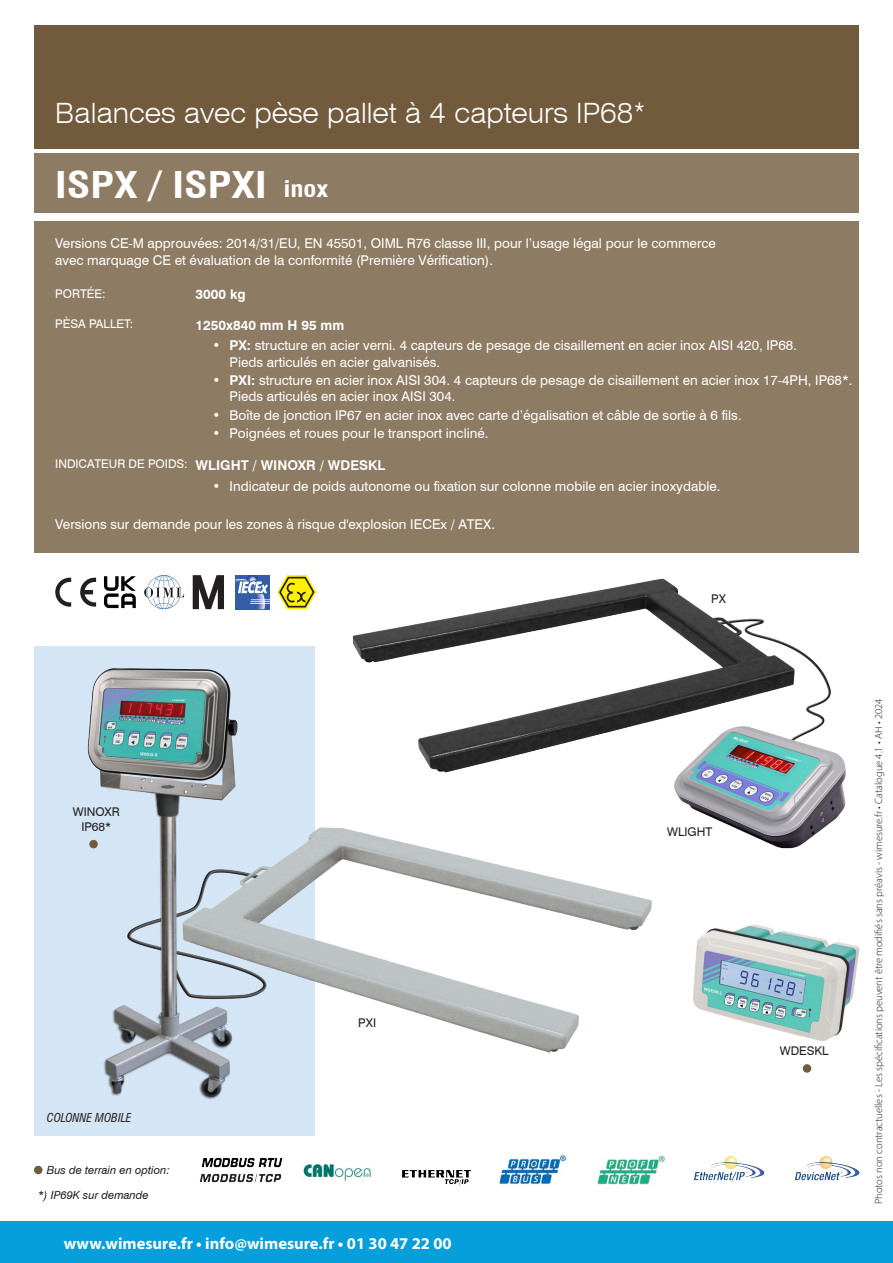
<style>
.page{position:relative;width:893px;height:1263px;background:#fff}
.page>*{position:absolute;margin:0;border:0;box-sizing:border-box;transform-origin:0 0}
.t1{font:700 condensed 36px "Swiss 721 BT";color:#fff;scale:1.2 1}
.t2{font:300 expanded 28.05px "Swiss 721 BT";color:#fff;scale:.91 1}
.t3{font:700 condensed 22.5px "Swiss 721 BT";color:#fff;scale:1.2 1}
.t4{font:500 19.5px "Bank Gothic BT";letter-spacing:-.05em;color:#fff}
.t5{font:700 16.5px "Myriad Pro";color:#fff}
.t6{font:13.5px/16.2px "Swiss 721 BT";color:#fff}
.t7{font:700 13.5px "Swiss 721 BT";color:#fff}
.t8{font:12px "Swiss 721 BT";color:#fff}
.t9{font:12px/14.4px "Swiss 721 BT";color:#231f20;text-align:center}
.t10{font:italic condensed 12px "Swiss 721 BT";color:#231f20}
.t11{font:italic 11.25px "Swiss 721 BT";color:#231f20}
.t12{font:300 10.5px "Myriad Pro";color:#231f20}
.s1{font-weight:700}
</style>
<div class="page">
<div style="left:0;top:1221px;width:893px;height:42px;background:#069edb"></div>
<div style="left:34px;top:26px;width:825px;height:123px;background:#725a3c"></div>
<div style="left:34px;top:153px;width:825px;height:60px;background:#8e7b63"></div>
<div style="left:34px;top:646px;width:281px;height:489px;background:#d4e5f5"></div>
<img style="left:744px;top:924px;width:116px;height:117px">
<img style="left:352px;top:578px;width:494px;height:271px">
<img style="left:87px;top:644px;width:657px;height:456px">
<div style="left:89px;top:840px;width:9px;height:8px;background:#725a3c;border-radius:50%"></div>
<div style="left:803px;top:1064px;width:8px;height:9px;background:#725a3c;border-radius:50%"></div>
<svg style="left:277px;top:575px;width:39px;height:34px"></svg>
<svg style="left:236px;top:575px;width:34px;height:34px"></svg>
<svg style="left:55px;top:578px;width:16px;height:29px"></svg>
<svg style="left:80px;top:578px;width:16px;height:29px"></svg>
<svg style="left:193px;top:575px;width:31px;height:34px"></svg>
<div style="left:34px;top:221px;width:825px;height:332px;background:#8e7b63"></div>
<div style="left:34px;top:1166px;width:9px;height:8px;background:#725a3c;border-radius:50%"></div>
<img style="left:499px;top:1155px;width:68px;height:29px">
<img style="left:795px;top:1156px;width:65px;height:24px">
<img style="left:402px;top:1170px;width:69px;height:15px">
<img style="left:694px;top:1156px;width:71px;height:24px">
<img style="left:201px;top:1157px;width:81px;height:10px">
<img style="left:200px;top:1173px;width:81px;height:9px">
<img style="left:303px;top:1163px;width:68px;height:17px">
<img style="left:597px;top:1155px;width:68px;height:30px">
<svg style="left:104px;top:576px;width:32px;height:32px"></svg>
<svg style="left:144px;top:575px;width:40px;height:34px"></svg>
<p class="t2" style="left:55px;top:97px;width:651px">Balances avec pèse pallet à 4 capteurs IP68*</p>
<p class="t1" style="left:55px;top:163px;width:178px">ISPX / ISPXI</p>
<p class="t3" style="left:284px;top:175px;width:38px">inox</p>
<p class="t6" style="left:55px;top:235px;width:662px">Versions CE-M approuvées: 2014/31/EU, EN 45501, OIML R76 classe III, pour l’usage légal pour le commerce avec marquage CE et évaluation de la conformité (Première Vérification).</p>
<p class="t8" style="left:55px;top:287px;width:52px">PORTÉE:</p>
<p class="t8" style="left:55px;top:316px;width:80px">PÈSA PALLET:</p>
<p class="t8" style="left:55px;top:457px;width:134px">INDICATEUR DE POIDS:</p>
<p class="t7" style="left:196px;top:286px;width:52px">3000 kg</p>
<p class="t7" style="left:196px;top:317px;width:150px">1250x840 mm H 95 mm</p>
<p class="t6" style="left:230px;top:337px;width:569px;text-indent:-17px"><span class="s1">• PX:</span> structure en acier verni. 4 capteurs de pesage de cisaillement en acier inox AISI 420, IP68.<br>Pieds articulés en acier galvanisés.</p>
<p class="t6" style="left:230px;top:372px;width:624px;text-indent:-17px"><span class="s1">• PXI:</span> structure en acier inox AISI 304. 4 capteurs de pesage de cisaillement en acier inox 17-4PH, IP68*.<br>Pieds articulés en acier inox AISI 304.</p>
<p class="t6" style="left:213px;top:406px;width:531px">• Boîte de jonction IP67 en acier inox avec carte d’égalisation et câble de sortie à 6 fils.</p>
<p class="t6" style="left:213px;top:425px;width:277px">• Poignées et roues pour le transport incliné.</p>
<p class="t7" style="left:196px;top:456px;width:191px">WLIGHT / WINOXR / WDESKL</p>
<p class="t6" style="left:213px;top:478px;width:509px">• Indicateur de poids autonome ou fixation sur colonne mobile en acier inoxydable.</p>
<p class="t6" style="left:55px;top:516px;width:441px">Versions sur demande pour les zones à risque d'explosion IECEx / ATEX.</p>
<p class="t9" style="left:711px;top:591px;width:16px">PX</p>
<p class="t9" style="left:73px;top:805px;width:48px">WINOXR<br>IP68*</p>
<p class="t10" style="left:47px;top:1110px;width:86px">COLONNE MOBILE</p>
<p class="t11" style="left:47px;top:1163px;width:124px">Bus de terrain en option:</p>
<p class="t11" style="left:38px;top:1188px;width:112px">*) IP69K sur demande</p>
<p class="t9" style="left:358px;top:1016px;width:19px">PXI</p>
<p class="t4" style="left:51px;top:1226px;width:90px">LAUMAS</p>
<p class="t5" style="left:64px;top:1232px;width:389px">www.wimesure.fr • info@wimesure.fr • 01 30 47 22 00</p>
<p class="t9" style="left:667px;top:824px;width:47px">WLIGHT</p>
<p class="t9" style="left:780px;top:1043px;width:50px">WDESKL</p>
<p class="t12" style="left:872px;top:1204px;width:507px;rotate:-90deg">Photos non contractuelles - Les spécifications peuvent être modifiés sans préavis - wimesure.fr • Catalogue 4.1 • AH • 2024</p>
</div>
